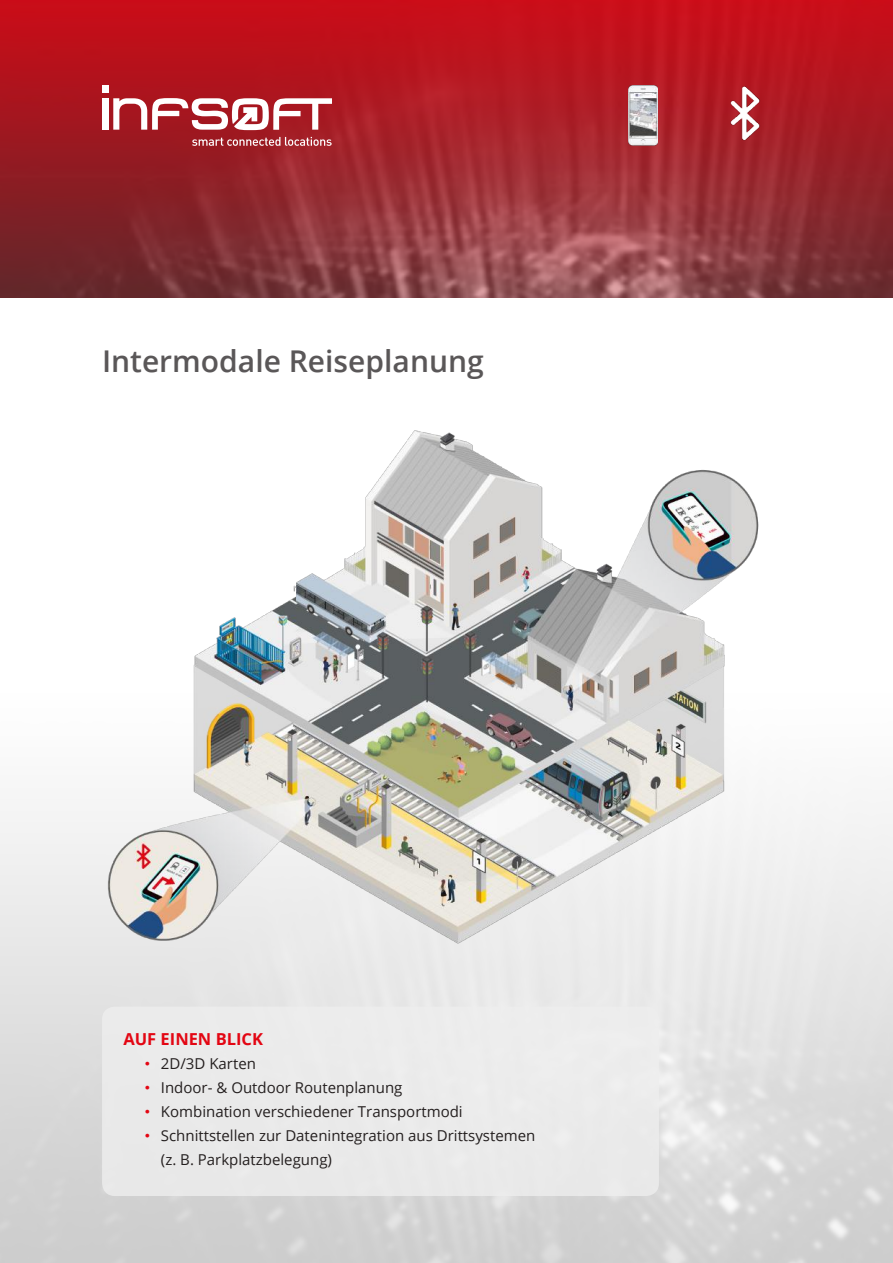
<style>
.page{position:relative;width:893px;height:1263px;background:#fff}
.page>*{position:absolute;margin:0;border:0;box-sizing:border-box;transform-origin:0 0}
.t1{font:600 30px "Open Sans";color:#5a5758}
.t2{font:700 16.5px "Open Sans";color:#e30613}
.t3{font:15px/24px "Open Sans";color:#241f1f}
.s1{font-family:"Arial";color:#e30613}
</style>
<div class="page">
<img style="left:0;top:0;width:893px;height:298px">
<div style="left:102px;top:98px;width:6px;height:32px;background:#fff"></div>
<div style="left:102px;top:85px;width:6px;height:8px;background:#fff"></div>
<svg style="left:113px;top:98px;width:219px;height:32px"></svg>
<svg style="left:192px;top:137px;width:140px;height:9px"></svg>
<div style="left:102px;top:1006px;width:557px;height:190px;background:#eee;border-radius:13px"></div>
<img style="left:102px;top:430px;width:672px;height:519px">
<img style="left:628px;top:85px;width:29px;height:63px">
<img style="left:716px;top:84px;width:58px;height:58px">
<h1 class="t1" style="left:102px;top:340px;width:383px">Intermodale Reiseplanung</h1>
<p class="t2" style="left:123px;top:1027px;width:141px">AUF EINEN BLICK</p>
<p class="t3" style="left:145px;top:1051px;width:113px"><span class="s1">•</span> 2D/3D Karten</p>
<p class="t3" style="left:145px;top:1075px;width:259px"><span class="s1">•</span> Indoor- &amp; Outdoor Routenplanung</p>
<p class="t3" style="left:145px;top:1099px;width:320px"><span class="s1">•</span> Kombination verschiedener Transportmodi</p>
<p class="t3" style="left:161px;top:1123px;width:376px;text-indent:-16px"><span class="s1">•</span> Schnittstellen zur Datenintegration aus Drittsystemen (z. B. Parkplatzbelegung)</p>
</div>
